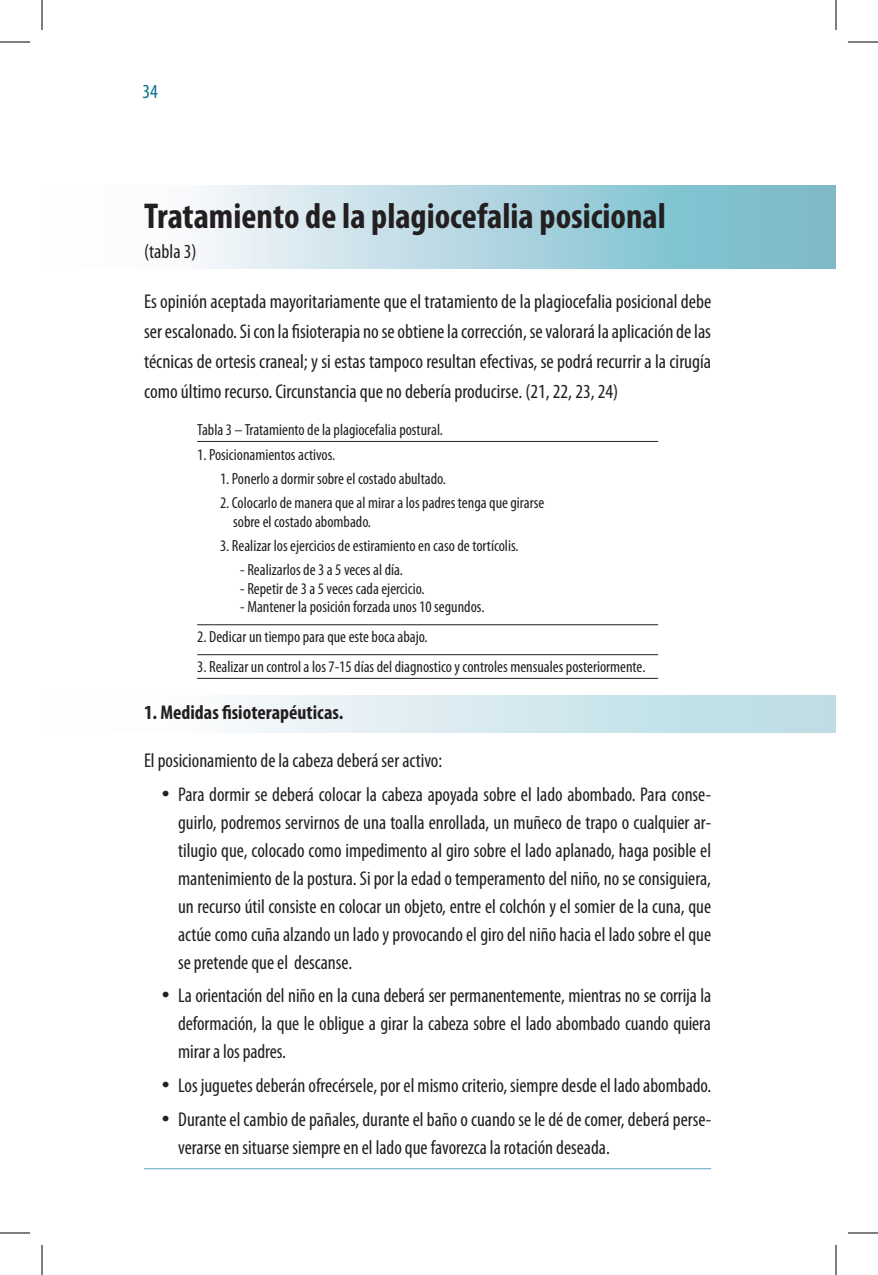
<style>
.page{position:relative;width:878px;height:1275px;background:#fff}
.page>*{position:absolute;margin:0;border:0;box-sizing:border-box;transform-origin:0 0}
.t1{font:700 condensed 36px "Myriad Pro";color:#231f20}
.t2{font:condensed 20px/28px "Myriad Pro";color:#231f20;text-align:justify}
.t3{font:700 condensed 20px "Myriad Pro";color:#231f20}
.t4{font:condensed 20px "Myriad Pro";color:#00718e}
.t5{font:condensed 16.2px/18.6px "Myriad Pro";color:#231f20}
</style>
<div class="page">
<hr style="left:144px;top:1168px;width:567px;height:1px;background:#5baac2">
<div style="left:28px;top:185px;width:808px;height:84px;background:linear-gradient(to right,#fff,#6db5c7)"></div>
<div style="left:28px;top:695px;width:808px;height:37px;background:linear-gradient(to right,#fff,#b7dae3)"></div>
<hr style="left:197px;top:441px;width:461px;height:1px;background:#231f20">
<hr style="left:197px;top:624px;width:461px;height:1px;background:#231f20">
<hr style="left:197px;top:654px;width:461px;height:1px;background:#231f20">
<hr style="left:197px;top:678px;width:461px;height:1px;background:#231f20">
<hr style="left:0;top:42px;width:30px;height:1px;background:#000">
<hr style="left:848px;top:42px;width:30px;height:1px;background:#000">
<hr style="left:0;top:1232px;width:30px;height:1px;background:#000">
<hr style="left:848px;top:1232px;width:30px;height:1px;background:#000">
<hr style="left:42px;top:0;width:1px;height:30px;background:#000">
<hr style="left:42px;top:1245px;width:1px;height:30px;background:#000">
<hr style="left:835px;top:0;width:1px;height:30px;background:#000">
<hr style="left:835px;top:1245px;width:1px;height:30px;background:#000">
<p class="t4" style="left:143px;top:79px;width:17px">34</p>
<h1 class="t1" style="left:144px;top:193px;width:523px">Tratamiento de la plagiocefalia posicional</h1>
<p class="t2" style="left:144px;top:237px;width:54px">(tabla 3)</p>
<p class="t2" style="left:144px;top:286px;width:569px;line-height:30px">Es opinión aceptada mayoritariamente que el tratamiento de la plagiocefalia posicional debe ser escalonado. Si con la fisioterapia no se obtiene la corrección, se valorará la aplicación de las técnicas de ortesis craneal; y si estas tampoco resultan efectivas, se podrá recurrir a la cirugía como último recurso. Circunstancia que no debería producirse. (21, 22, 23, 24)</p>
<p class="t5" style="left:197px;top:420px;width:247px">Tabla 3 – Tratamiento de la plagiocefalia postural.</p>
<p class="t5" style="left:197px;top:445px;width:140px">1. Posicionamientos activos.</p>
<p class="t5" style="left:220px;top:469px;width:227px">1. Ponerlo a dormir sobre el costado abultado.</p>
<p class="t5" style="left:233px;top:493px;width:313px;text-indent:-13px">2. Colocarlo de manera que al mirar a los padres tenga que girarse sobre el costado abombado.</p>
<p class="t5" style="left:220px;top:536px;width:300px">3. Realizar los ejercicios de estiramiento en caso de tortícolis.</p>
<p class="t5" style="left:240px;top:560px;width:164px">- Realizarlos de 3 a 5 veces al día.</p>
<p class="t5" style="left:240px;top:579px;width:186px">- Repetir de 3 a 5 veces cada ejercicio.</p>
<p class="t5" style="left:240px;top:597px;width:246px">- Mantener la posición forzada unos 10 segundos.</p>
<p class="t5" style="left:197px;top:627px;width:232px">2. Dedicar un tiempo para que este boca abajo.</p>
<p class="t5" style="left:197px;top:657px;width:450px">3. Realizar un control a los 7-15 días del diagnostico y controles mensuales posteriormente.</p>
<p class="t3" style="left:144px;top:700px;width:201px">1. Medidas fisioterapéuticas.</p>
<p class="t2" style="left:144px;top:746px;width:299px">El posicionamiento de la cabeza deberá ser activo:</p>
<p class="t2" style="left:178px;top:780px;width:534px;text-indent:-17px">• Para dormir se deberá colocar la cabeza apoyada sobre el lado abombado. Para conse&shy;guirlo, podremos servirnos de una toalla enrollada, un muñeco de trapo o cualquier ar&shy;tilugio que, colocado como impedimento al giro sobre el lado aplanado, haga posible el mantenimiento de la postura. Si por la edad o temperamento del niño, no se consiguiera, un recurso útil consiste en colocar un objeto, entre el colchón y el somier de la cuna, que actúe como cuña alzando un lado y provocando el giro del niño hacia el lado sobre el que se pretende que el descanse.</p>
<p class="t2" style="left:178px;top:981px;width:535px;text-indent:-17px">• La orientación del niño en la cuna deberá ser permanentemente, mientras no se corrija la deformación, la que le obligue a girar la cabeza sobre el lado abombado cuando quiera mirar a los padres.</p>
<p class="t2" style="left:161px;top:1071px;width:552px">• Los juguetes deberán ofrecérsele, por el mismo criterio, siempre desde el lado abombado.</p>
<p class="t2" style="left:178px;top:1105px;width:534px;text-indent:-17px">• Durante el cambio de pañales, durante el baño o cuando se le dé de comer, deberá perse&shy;verarse en situarse siempre en el lado que favorezca la rotación deseada.</p>
</div>
